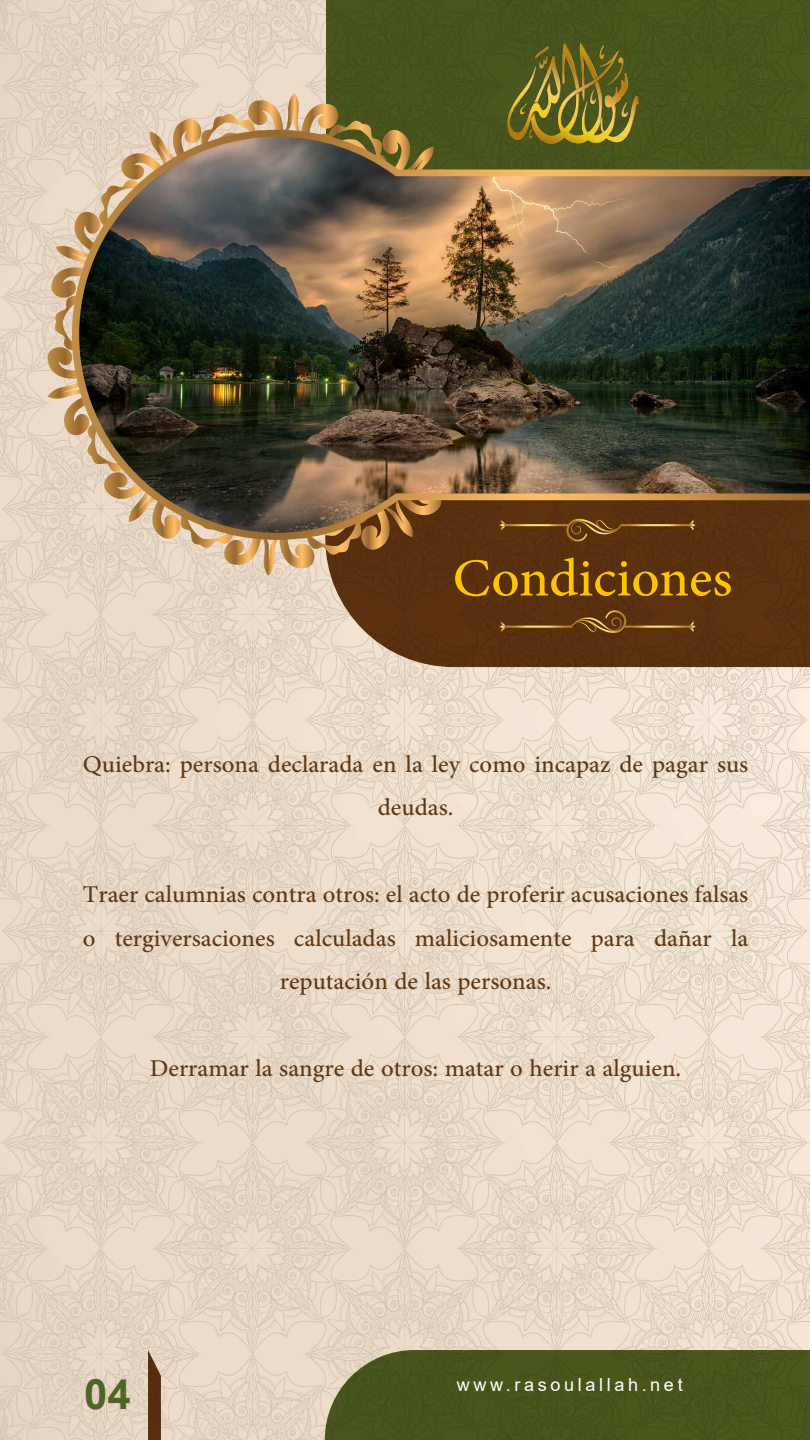
<style>
.page{position:relative;width:810px;height:1440px;background:#fff}
.page>*{position:absolute;margin:0;border:0;box-sizing:border-box;transform-origin:0 0}
.t1{font:700 75px "Adobe Arabic SHIN Typo";color:#ffc500}
.t2{font:700 42px "Arial";color:#4f6526}
.t3{font:700 33.75px/43.5px "Adobe Arabic";color:#603813;text-align:center}
.t4{font:18.08px "Arial";letter-spacing:.2em;color:#fff}
</style>
<div class="page">
<img style="left:0;top:0;width:810px;height:1440px">
<svg style="left:148px;top:1350px;width:13px;height:90px"></svg>
<div style="left:325px;top:1350px;width:485px;height:90px;background:#49561d"></div>
<div style="left:326px;top:0;width:484px;height:247px;background:#49561d"></div>
<svg style="left:325px;top:533px;width:485px;height:134px;background:#633c1c"></svg>
<img style="left:622px;top:169px;width:188px;height:364px">
<img style="left:521px;top:42px;width:118px;height:99px">
<svg style="left:623px;top:626px;width:69px;height:2px"></svg>
<svg style="left:689px;top:621px;width:7px;height:11px"></svg>
<svg style="left:499px;top:610px;width:127px;height:23px;background:#6a4318"></svg>
<svg style="left:621px;top:524px;width:72px;height:2px"></svg>
<img style="left:47px;top:93px;width:575px;height:483px">
<svg style="left:689px;top:520px;width:7px;height:11px"></svg>
<h1 class="t1" style="left:453px;top:526px;width:281px">Condiciones</h1>
<p class="t3" style="left:83px;top:738px;width:667px">Quiebra: persona declarada en la ley como incapaz de pagar sus deudas.</p>
<p class="t3" style="left:83px;top:869px;width:667px">Traer calumnias contra otros: el acto de proferir acusaciones falsas o tergiversaciones calculadas maliciosamente para dañar la reputación de las personas.</p>
<p class="t3" style="left:150px;top:1043px;width:533px">Derramar la sangre de otros: matar o herir a alguien.</p>
<p class="t2" style="left:84px;top:1365px;width:48px">04</p>
<p class="t4" style="left:457px;top:1372px;width:227px">www.rasoulallah.net</p>
</div>
